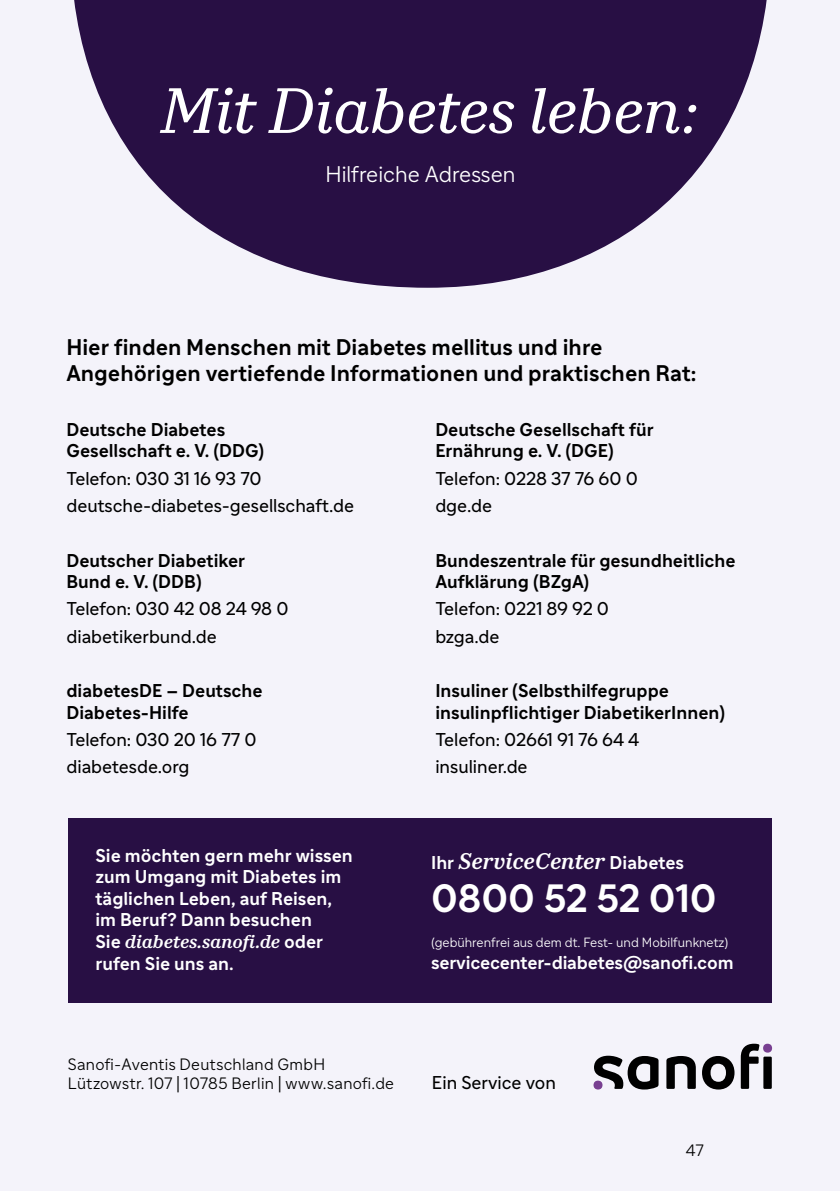
<style>
.page{position:relative;width:840px;height:1191px;background:#fff}
.page>*{position:absolute;margin:0;border:0;box-sizing:border-box;transform-origin:0 0}
.t1{font:italic 62px "Sanofi Serif";color:#fff}
.t2{font:700 38.4px "Sanofi Sans";color:#fff}
.t3{font:700 22px/26.4px "Sanofi Sans";color:#000}
.t4{font:italic 700 22px "Sanofi Serif";color:#fff}
.t5{font:300 22px "Sanofi Sans";color:#fff}
.t6{font:700 18px/21.6px "Sanofi Sans";color:#000}
.t7{font:18px/27.2px "Sanofi Sans";color:#000}
.t8{font:700 18px/21.6px "Sanofi Sans";color:#fff}
.t9{font:italic 700 18px "Sanofi Serif";color:#fff}
.t10{font:300 16px/19.2px "Sanofi Sans";letter-spacing:.02em;color:#000}
.t11{font:300 13px "Sanofi Sans";color:#fff}
.s1{font-family:"Sanofi Sans";font-style:normal}
.s2{font-family:"Sanofi Sans";font-style:normal;font-size:18px}
</style>
<div class="page">
<div style="left:0;top:0;width:839px;height:1191px;background:#f4f3fa"></div>
<svg style="left:74px;top:0;width:693px;height:288px;fill:#280f44"></svg>
<div style="left:68px;top:818px;width:703px;height:185px;background:#280f44"></div>
<svg style="left:594px;top:1055px;width:64px;height:34px"></svg>
<svg style="left:666px;top:1056px;width:29px;height:32px"></svg>
<svg style="left:702px;top:1056px;width:32px;height:33px"></svg>
<div style="left:763px;top:1056px;width:8px;height:32px;background:#000"></div>
<svg style="left:740px;top:1043px;width:19px;height:45px"></svg>
<div style="left:593px;top:1080px;width:9px;height:9px;background:#783f91;border-radius:50%"></div>
<svg style="left:762px;top:1043px;width:9px;height:9px"></svg>
<h1 class="t1" style="left:160px;top:73px;width:539px">Mit Diabetes leben:</h1>
<p class="t5" style="left:325px;top:161px;width:191px">Hilfreiche Adressen</p>
<p class="t3" style="left:66px;top:334px;width:631px">Hier finden Menschen mit Diabetes mellitus und ihre<br>Angehörigen vertiefende Informationen und praktischen Rat:</p>
<p class="t6" style="left:66px;top:419px;width:199px">Deutsche Diabetes<br>Gesellschaft e. V. (DDG)</p>
<p class="t7" style="left:66px;top:465px;width:289px">Telefon: 030 31 16 93 70 deutsche-diabetes-gesellschaft.de</p>
<p class="t6" style="left:66px;top:549px;width:180px">Deutscher Diabetiker<br>Bund e. V. (DDB)</p>
<p class="t7" style="left:66px;top:595px;width:223px">Telefon: 030 42 08 24 98 0 diabetikerbund.de</p>
<p class="t6" style="left:66px;top:680px;width:198px">diabetesDE – Deutsche<br>Diabetes-Hilfe</p>
<p class="t7" style="left:66px;top:726px;width:192px">Telefon: 030 20 16 77 0 diabetesde.org</p>
<p class="t8" style="left:95px;top:844px;width:259px">Sie möchten gern mehr wissen zum Umgang mit Diabetes im täglichen Leben, auf Reisen, im Beruf? Dann besuchen</p>
<p class="t9" style="left:95px;top:930px;width:229px"><span class="s1">Sie</span> diabetes.sanofi.de <span class="s1">oder</span></p>
<p class="t8" style="left:95px;top:952px;width:140px">rufen Sie uns an.</p>
<p class="t10" style="left:68px;top:1054px;width:327px">Sanofi-Aventis Deutschland GmbH<br>Lützowstr. 107 | 10785 Berlin | www.sanofi.de</p>
<p class="t6" style="left:435px;top:419px;width:220px">Deutsche Gesellschaft für<br>Ernährung e. V. (DGE)</p>
<p class="t7" style="left:435px;top:465px;width:204px">Telefon: 0228 37 76 60 0 dge.de</p>
<p class="t6" style="left:435px;top:549px;width:301px">Bundeszentrale für gesundheitliche<br>Aufklärung (BZgA)</p>
<p class="t7" style="left:435px;top:595px;width:175px">Telefon: 0221 89 92 0 bzga.de</p>
<p class="t6" style="left:435px;top:680px;width:291px">Insuliner (Selbsthilfegruppe insulinpflichtiger DiabetikerInnen)</p>
<p class="t7" style="left:435px;top:726px;width:205px">Telefon: 02661 91 76 64 4 insuliner.de</p>
<p class="t4" style="left:431px;top:847px;width:254px"><span class="s2">Ihr</span> ServiceCenter <span class="s2">Diabetes</span></p>
<h2 class="t2" style="left:431px;top:875px;width:287px">0800 52 52 010</h2>
<p class="t11" style="left:431px;top:934px;width:298px">(gebührenfrei aus dem dt. Fest- und Mobilfunknetz)</p>
<p class="t8" style="left:431px;top:951px;width:304px">servicecenter-diabetes@sanofi.com</p>
<p class="t7" style="left:432px;top:1068px;width:125px">Ein Service von</p>
<p class="t10" style="left:685px;top:1140px;width:19px">47</p>
</div>
